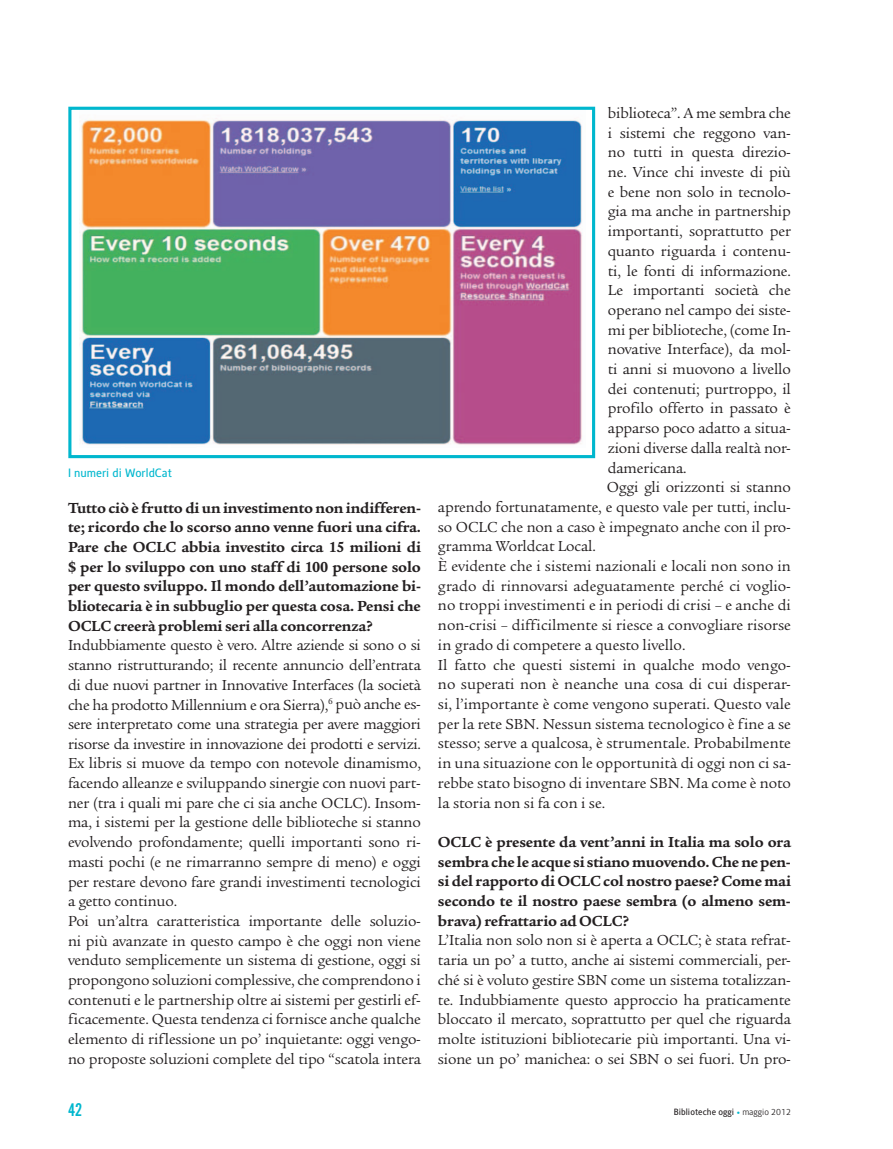
<style>
.page{position:relative;width:893px;height:1149px;background:#fff}
.page>*{position:absolute;margin:0;border:0;box-sizing:border-box;transform-origin:0 0}
.t1{font:18px "Alternate Gothic No 2 BT";color:#00b7ce}
.t2{font:15.75px/19.6px "Legacy Ser ITC";letter-spacing:-.01em;color:#231f20;text-align:justify}
.t3{font:700 15.75px/19.6px "Legacy Ser ITC";letter-spacing:-.01em;color:#231f20;text-align:justify}
.t4{font:12px "Alber";color:#00b7ce}
.t5{font:9px "Alber";color:#231f20}
.s1{font-weight:700;font-style:italic;color:#00b7ce}
.s2{font-weight:300}
</style>
<div class="page">
<img style="left:80px;top:118px;width:502px;height:327px">
<div style="left:68px;top:107px;width:527px;height:351px;border:3px solid #00b7ce"></div>
<p class="t4" style="left:68px;top:466px;width:106px">I numeri di WorldCat</p>
<p class="t3" style="left:68px;top:497px;width:354px">Tutto ciò è frutto di un investimento non indifferen&shy;te; ricordo che lo scorso anno venne fuori una cifra.<br>Pare che OCLC abbia investito circa 15 milioni di $ per lo sviluppo con uno staff di 100 persone solo per questo sviluppo. Il mondo dell’automazione bi&shy;bliotecaria è in subbuglio per questa cosa. Pensi che OCLC creerà problemi seri alla concorrenza?</p>
<p class="t2" style="left:68px;top:635px;width:354px;text-align:left">Indubbiamente questo è vero. Altre aziende si sono o si stanno ristrutturando; il recente annuncio dell’entrata di due nuovi partner in Innovative Interfaces (la società che ha prodotto Millennium e ora Sierra),<sup>6</sup> può anche es&shy;sere interpretato come una strategia per avere maggiori risorse da investire in innovazione dei prodotti e servizi.<br>Ex libris si muove da tempo con notevole dinamismo, facendo alleanze e sviluppando sinergie con nuovi part&shy;ner (tra i quali mi pare che ci sia anche OCLC). Insom&shy;ma, i sistemi per la gestione delle biblioteche si stanno evolvendo profondamente; quelli importanti sono ri&shy;masti pochi (e ne rimarranno sempre di meno) e oggi per restare devono fare grandi investimenti tecnologici a getto continuo.<br>Poi un’altra caratteristica importante delle soluzio&shy;ni più avanzate in questo campo è che oggi non viene venduto semplicemente un sistema di gestione, oggi si propongono soluzioni complessive, che comprendono i contenuti e le partnership oltre ai sistemi per gestirli ef&shy;ficacemente. Questa tendenza ci fornisce anche qualche elemento di riflessione un po’ inquietante: oggi vengo&shy;no proposte soluzioni complete del tipo “scatola intera</p>
<p class="t2" style="left:608px;top:103px;width:185px">biblioteca”. A me sembra che</p>
<p class="t2" style="left:608px;top:123px;width:184px">i sistemi che reggono van-</p>
<p class="t2" style="left:608px;top:143px;width:184px">no tutti in questa direzio-</p>
<p class="t2" style="left:608px;top:162px;width:184px">ne. Vince chi investe di più</p>
<p class="t2" style="left:608px;top:182px;width:184px">e bene non solo in tecnolo-</p>
<p class="t2" style="left:608px;top:202px;width:185px">gia ma anche in partnership</p>
<p class="t2" style="left:608px;top:221px;width:185px">importanti, soprattutto per</p>
<p class="t2" style="left:608px;top:241px;width:184px">quanto riguarda i contenu-</p>
<p class="t2" style="left:608px;top:261px;width:184px">ti, le fonti di informazione.</p>
<p class="t2" style="left:608px;top:280px;width:184px">Le importanti società che</p>
<p class="t2" style="left:608px;top:300px;width:184px">operano nel campo dei siste-</p>
<p class="t2" style="left:608px;top:320px;width:184px">mi per biblioteche, (come In-</p>
<p class="t2" style="left:608px;top:339px;width:184px">novative Interface), da mol-</p>
<p class="t2" style="left:608px;top:359px;width:184px">ti anni si muovono a livello</p>
<p class="t2" style="left:608px;top:379px;width:184px">dei contenuti; purtroppo, il</p>
<p class="t2" style="left:608px;top:398px;width:184px">profilo offerto in passato è</p>
<p class="t2" style="left:608px;top:418px;width:184px">apparso poco adatto a situa-</p>
<p class="t2" style="left:608px;top:438px;width:184px">zioni diverse dalla realtà nor-</p>
<p class="t2" style="left:608px;top:458px;width:80px">damericana.</p>
<p class="t2" style="left:607px;top:477px;width:186px">Oggi gli orizzonti si stanno</p>
<p class="t2" style="left:438px;top:497px;width:354px">aprendo fortunatamente, e questo vale per tutti, inclu-</p>
<p class="t2" style="left:438px;top:517px;width:354px">so OCLC che non a caso è impegnato anche con il pro-</p>
<p class="t2" style="left:438px;top:536px;width:159px">gramma Worldcat Local.</p>
<p class="t2" style="left:438px;top:556px;width:354px">È evidente che i sistemi nazionali e locali non sono in</p>
<p class="t2" style="left:438px;top:576px;width:354px">grado di rinnovarsi adeguatamente perché ci voglio-</p>
<p class="t2" style="left:438px;top:595px;width:354px">no troppi investimenti e in periodi di crisi – e anche di</p>
<p class="t2" style="left:438px;top:615px;width:354px">non-crisi – difficilmente si riesce a convogliare risorse</p>
<p class="t2" style="left:438px;top:635px;width:249px">in grado di competere a questo livello.</p>
<p class="t2" style="left:438px;top:654px;width:354px">Il fatto che questi sistemi in qualche modo vengo-</p>
<p class="t2" style="left:438px;top:674px;width:354px">no superati non è neanche una cosa di cui disperar-</p>
<p class="t2" style="left:438px;top:694px;width:354px">si, l’importante è come vengono superati. Questo vale</p>
<p class="t2" style="left:438px;top:713px;width:354px">per la rete SBN. Nessun sistema tecnologico è fine a se</p>
<p class="t2" style="left:438px;top:733px;width:354px">stesso; serve a qualcosa, è strumentale. Probabilmente</p>
<p class="t2" style="left:438px;top:753px;width:354px">in una situazione con le opportunità di oggi non ci sa-</p>
<p class="t2" style="left:438px;top:773px;width:354px">rebbe stato bisogno di inventare SBN. Ma come è noto</p>
<p class="t2" style="left:438px;top:792px;width:169px">la storia non si fa con i se.</p>
<p class="t3" style="left:438px;top:831px;width:354px">OCLC è presente da vent’anni in Italia ma solo ora sembra che le acque si stiano muovendo. Che ne pen&shy;si del rapporto di OCLC col nostro paese? Come mai secondo te il nostro paese sembra (o almeno sem&shy;brava) refrattario ad OCLC?</p>
<p class="t2" style="left:438px;top:930px;width:354px">L’Italia non solo non si è aperta a OCLC; è stata refrat&shy;taria un po’ a tutto, anche ai sistemi commerciali, per&shy;ché si è voluto gestire SBN come un sistema totalizzan&shy;te. Indubbiamente questo approccio ha praticamente bloccato il mercato, soprattutto per quel che riguarda molte istituzioni bibliotecarie più importanti. Una vi&shy;sione un po’ manichea: o sei SBN o sei fuori. Un pro-</p>
<p class="t1" style="left:68px;top:1099px;width:16px">42</p>
<p class="t5" style="left:674px;top:1106px;width:119px">Biblioteche oggi <span class="s1">•</span> <span class="s2">maggio 2012</span></p>
</div>
